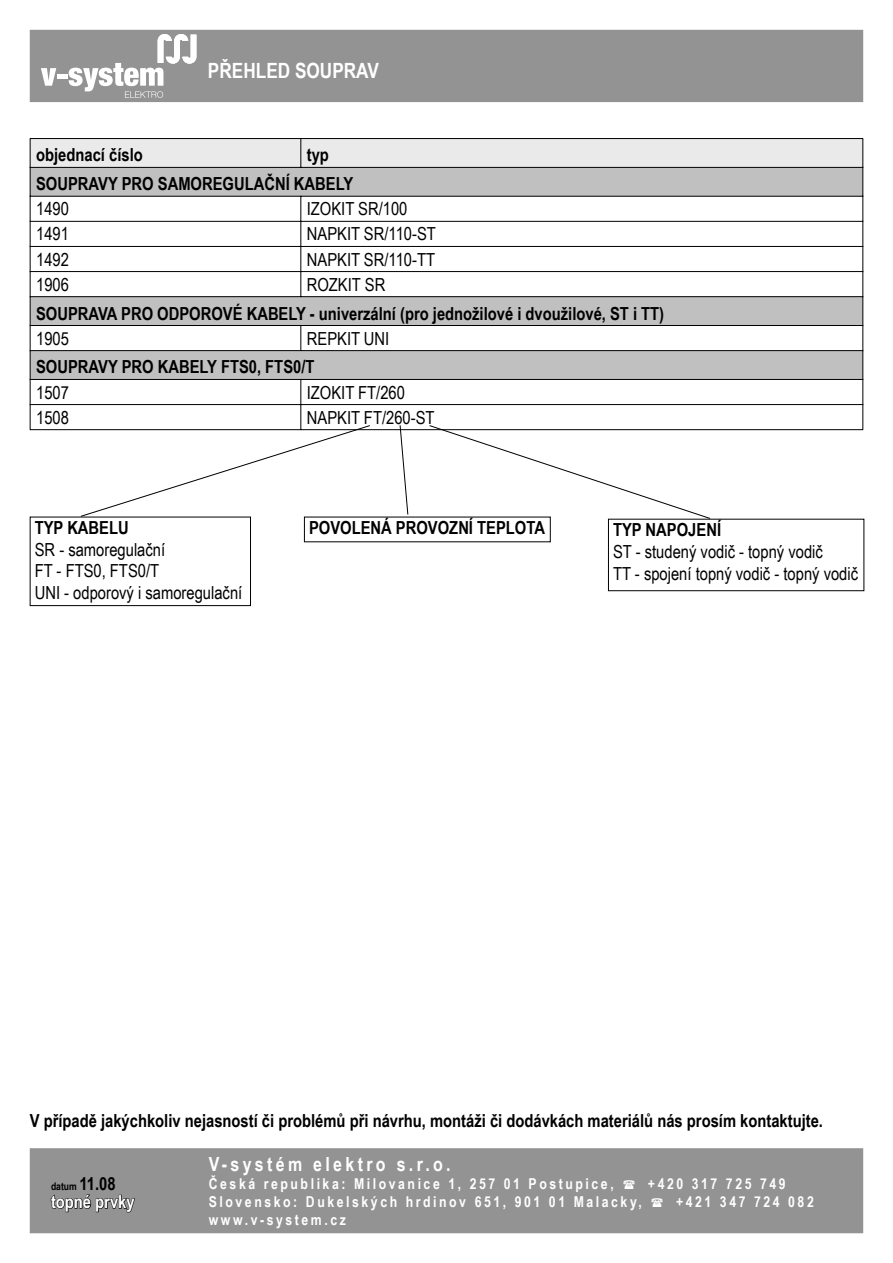
<style>
.page{position:relative;width:893px;height:1263px;background:#fff}
.page>*{position:absolute;margin:0;border:0;box-sizing:border-box;transform-origin:0 0}
.t1{font:700 21px "Arial Narrow";color:#fff}
.t2{font:700 19.5px "Arial Narrow";letter-spacing:.17em;color:#fff}
.t3{font:700 18px "Arial Narrow";color:#000}
.t4{font:18px "Arial Narrow";color:#000}
.t5{font:700 18px "Arial Narrow";color:#fff}
.t6{font:700 15px "Arial Narrow";letter-spacing:.17em;color:#fff}
.t7{font:700 10.5px "Arial Narrow";color:#000}
.s1{font-size:18px}
</style>
<div class="page">
<div style="left:30px;top:30px;width:833px;height:72px;background:#939393"></div>
<svg style="left:42px;top:68px;width:14px;height:18px"></svg>
<div style="left:57px;top:74px;width:10px;height:5px;background:#fff"></div>
<svg style="left:69px;top:34px;width:127px;height:64px"></svg>
<div style="left:30px;top:1148px;width:833px;height:85px;background:#939393"></div>
<svg style="left:50px;top:1194px;width:85px;height:19px;background:#676767"></svg>
<div style="left:30px;top:517px;width:221px;height:89px;border:1px solid #000"></div>
<div style="left:608px;top:519px;width:256px;height:72px;border:1px solid #000"></div>
<svg style="left:30px;top:138px;width:833px;height:381px"></svg>
<svg style="left:623px;top:1180px;width:12px;height:9px"></svg>
<svg style="left:651px;top:1198px;width:12px;height:9px"></svg>
<p class="t1" style="left:208px;top:55px;width:172px">PŘEHLED SOUPRAV</p>
<p class="t3" style="left:36px;top:141px;width:108px">objednací číslo</p>
<p class="t3" style="left:307px;top:141px;width:24px">typ</p>
<p class="t3" style="left:36px;top:170px;width:319px">SOUPRAVY PRO SAMOREGULAČNÍ KABELY</p>
<p class="t4" style="left:36px;top:196px;width:34px">1490</p>
<p class="t4" style="left:307px;top:196px;width:102px">IZOKIT SR/100</p>
<p class="t4" style="left:36px;top:221px;width:34px">1491</p>
<p class="t4" style="left:307px;top:221px;width:131px">NAPKIT SR/110-ST</p>
<p class="t4" style="left:36px;top:246px;width:34px">1492</p>
<p class="t4" style="left:307px;top:246px;width:130px">NAPKIT SR/110-TT</p>
<p class="t4" style="left:36px;top:271px;width:34px">1906</p>
<p class="t4" style="left:307px;top:271px;width:80px">ROZKIT SR</p>
<p class="t3" style="left:36px;top:300px;width:630px">SOUPRAVA PRO ODPOROVÉ KABELY - univerzální (pro jednožilové i dvoužilové, ST i TT)</p>
<p class="t4" style="left:36px;top:325px;width:34px">1905</p>
<p class="t4" style="left:307px;top:325px;width:84px">REPKIT UNI</p>
<p class="t3" style="left:36px;top:353px;width:280px">SOUPRAVY PRO KABELY FTS0, FTS0/T</p>
<p class="t4" style="left:36px;top:379px;width:34px">1507</p>
<p class="t4" style="left:307px;top:379px;width:100px">IZOKIT FT/260</p>
<p class="t4" style="left:36px;top:404px;width:34px">1508</p>
<p class="t4" style="left:307px;top:404px;width:129px">NAPKIT FT/260-ST</p>
<p class="t3" style="left:35px;top:514px;width:96px">TYP KABELU</p>
<p class="t4" style="left:35px;top:536px;width:132px">SR - samoregulační</p>
<p class="t4" style="left:35px;top:558px;width:126px">FT - FTS0, FTS0/T</p>
<p class="t4" style="left:35px;top:579px;width:209px">UNI - odporový i samoregulační</p>
<p class="t3" style="left:309px;top:514px;width:237px">POVOLENÁ PROVOZNÍ TEPLOTA</p>
<p class="t3" style="left:613px;top:516px;width:110px">TYP NAPOJENÍ</p>
<p class="t4" style="left:613px;top:538px;width:211px">ST - studený vodič - topný vodič</p>
<p class="t4" style="left:613px;top:560px;width:247px">TT - spojení topný vodič - topný vodič</p>
<p class="t3" style="left:30px;top:1107px;width:795px">V případě jakýchkoliv nejasností či problémů při návrhu, montáži či dodávkách materiálů nás prosím kontaktujte.</p>
<p class="t7" style="left:51px;top:1178px;width:66px">datum <span class="s1">11.08</span></p>
<p class="t5" style="left:51px;top:1188px;width:85px">topné prvky</p>
<p class="t2" style="left:209px;top:1149px;width:243px">V-systém elektro s.r.o.</p>
<p class="t6" style="left:209px;top:1172px;width:406px">Česká republika: Milovanice 1, 257 01 Postupice,</p>
<p class="t6" style="left:648px;top:1172px;width:139px">+420 317 725 749</p>
<p class="t6" style="left:209px;top:1190px;width:435px">Slovensko: Dukelských hrdinov 651, 901 01 Malacky,</p>
<p class="t6" style="left:676px;top:1190px;width:139px">+421 347 724 082</p>
<p class="t6" style="left:209px;top:1208px;width:139px">www.v-system.cz</p>
</div>
